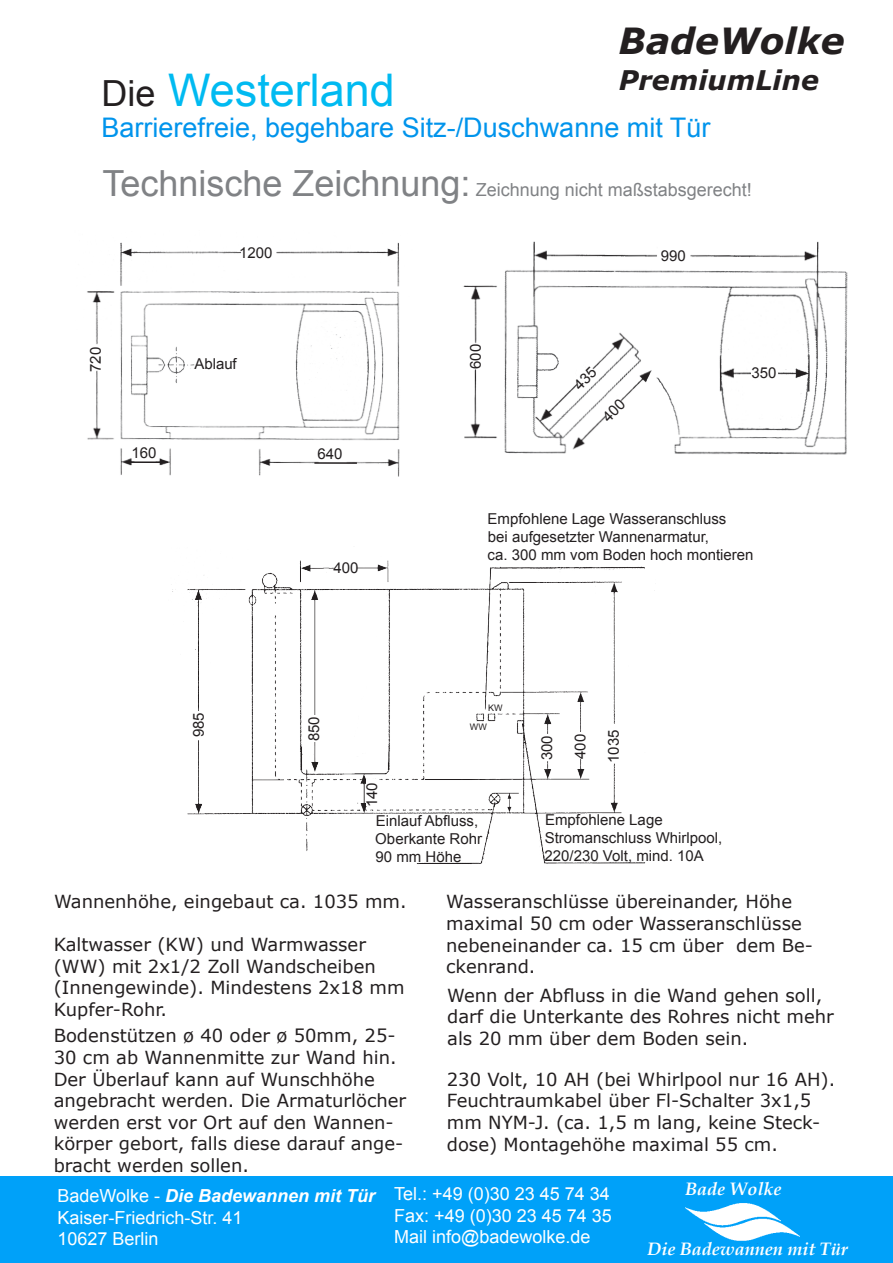
<style>
.page{position:relative;width:893px;height:1263px;background:#fff}
.page>*{position:absolute;margin:0;border:0;box-sizing:border-box;transform-origin:0 0}
.t1{font:45px "Arial";color:#00baf1}
.Blocksatz{font:italic 700 36px "Verdana";color:#231f20}
.t2{font:27px "Arial";color:#0094ec}
.Blocksatz-2{font:italic 700 27px "Verdana";color:#231f20}
.t3{font:18px/21.6px "Verdana";color:#231f20}
.t4{font:18px "Arial";color:#fff}
.t5{font:18px "Arial";color:#808285}
.t6{font:italic 700 18px "Arial";color:#fff}
.t7{font:italic 700 18px "Book Antiqua";color:#fff}
.t8{font:15px "Arial";color:#231f20}
.t9{font:9px "Arial";color:#231f20}
.s1{font-size:36px;color:#231f20}
.s2{font-size:36px}
.s3{font-weight:400;font-style:normal}
</style>
<div class="page">
<div style="left:0;top:1176px;width:893px;height:87px;background:#00a1f9"></div>
<img style="left:685px;top:1203px;width:114px;height:52px">
<img style="left:172px;top:560px;width:483px;height:304px">
<img style="left:87px;top:242px;width:313px;height:235px">
<img style="left:463px;top:242px;width:384px;height:213px">
<div style="left:366px;top:780px;width:12px;height:26px;background:#fff"></div>
<div style="left:541px;top:734px;width:12px;height:26px;background:#fff"></div>
<div style="left:575px;top:732px;width:11px;height:27px;background:#fff"></div>
<div style="left:608px;top:724px;width:11px;height:38px;background:#fff"></div>
<div style="left:308px;top:715px;width:15px;height:27px;background:#fff"></div>
<hr style="left:314px;top:462px;width:43px;height:2px;background:#231f20">
<hr style="left:126px;top:461px;width:42px;height:2px;background:#231f20">
<svg style="left:573px;top:366px;width:24px;height:25px"></svg>
<svg style="left:601px;top:398px;width:25px;height:25px"></svg>
<p class="Blocksatz" style="left:619px;top:15px;width:228px">BadeWolke</p>
<p class="Blocksatz-2" style="left:619px;top:61px;width:202px">PremiumLine</p>
<p class="t1" style="left:102px;top:61px;width:295px"><span class="s1">Die</span> Westerland</p>
<p class="t2" style="left:102px;top:110px;width:610px">Barrierefreie, begehbare Sitz-/Duschwanne mit Tür</p>
<p class="t5" style="left:102px;top:178px;width:651px"><span class="s2">Technische Zeichnung:</span> Zeichnung nicht maßstabsgerecht!</p>
<p class="t8" style="left:239px;top:243px;width:35px">1200</p>
<p class="t8" style="left:86px;top:372px;width:27px;rotate:-90deg">720</p>
<p class="t8" style="left:195px;top:354px;width:44px">Ablauf</p>
<p class="t8" style="left:131px;top:442px;width:27px">160</p>
<p class="t8" style="left:317px;top:444px;width:27px">640</p>
<p class="t8" style="left:333px;top:558px;width:27px">400</p>
<p class="t8" style="left:466px;top:369px;width:27px;rotate:-90deg">600</p>
<p class="t8" style="left:661px;top:246px;width:27px">990</p>
<p class="t8" style="left:752px;top:363px;width:27px">350</p>
<p class="t8" style="left:488px;top:509px;width:240px">Empfohlene Lage Wasseranschluss</p>
<p class="t8" style="left:488px;top:527px;width:223px">bei aufgesetzter Wannenarmatur,</p>
<p class="t8" style="left:488px;top:545px;width:267px">ca. 300 mm vom Boden hoch montieren</p>
<p class="t8" style="left:189px;top:737px;width:27px;rotate:-90deg">985</p>
<p class="t8" style="left:304px;top:741px;width:27px;rotate:-90deg">850</p>
<p class="t9" style="left:488px;top:702px;width:16px">KW</p>
<p class="t8" style="left:362px;top:807px;width:27px;rotate:-90deg">140</p>
<p class="t9" style="left:470px;top:721px;width:18px">WW</p>
<p class="t8" style="left:376px;top:810px;width:104px">Einlauf Abfluss,</p>
<p class="t8" style="left:375px;top:828px;width:108px">Oberkante Rohr</p>
<p class="t8" style="left:376px;top:846px;width:87px">90 mm Höhe</p>
<p class="t8" style="left:537px;top:760px;width:27px;rotate:-90deg">300</p>
<p class="t8" style="left:570px;top:759px;width:27px;rotate:-90deg">400</p>
<p class="t8" style="left:604px;top:763px;width:35px;rotate:-90deg">1035</p>
<p class="t8" style="left:545px;top:809px;width:119px">Empfohlene Lage</p>
<p class="t8" style="left:545px;top:827px;width:179px">Stromanschluss Whirlpool,</p>
<p class="t8" style="left:545px;top:845px;width:161px">220/230 Volt, mind. 10A</p>
<p class="t3" style="left:54px;top:890px;width:354px">Wannenhöhe, eingebaut ca. 1035 mm.</p>
<p class="t3" style="left:54px;top:933px;width:352px">Kaltwasser (KW) und Warmwasser (WW) mit 2x1/2 Zoll Wandscheiben (Innengewinde). Mindestens 2x18 mm<br>Kupfer-Rohr.</p>
<p class="t3" style="left:54px;top:1025px;width:354px">Bodenstützen ø 40 oder ø 50mm, 25- 30 cm ab Wannenmitte zur Wand hin.<br>Der Überlauf kann auf Wunschhöhe angebracht werden. Die Armaturlöcher werden erst vor Ort auf den Wannen&shy;körper gebort, falls diese darauf ange&shy;bracht werden sollen.</p>
<p class="t3" style="left:446px;top:891px;width:368px">Wasseranschlüsse übereinander, Höhe maximal 50 cm oder Wasseranschlüsse nebeneinander ca. 15 cm über dem Be&shy;ckenrand.</p>
<p class="t3" style="left:447px;top:984px;width:388px">Wenn der Abfluss in die Wand gehen soll, darf die Unterkante des Rohres nicht mehr als 20 mm über dem Boden sein.</p>
<p class="t3" style="left:447px;top:1068px;width:390px">230 Volt, 10 AH (bei Whirlpool nur 16 AH).<br>Feuchtraumkabel über Fl-Schalter 3x1,5 mm NYM-J. (ca. 1,5 m lang, keine Steck&shy;dose) Montagehöhe maximal 55 cm.</p>
<p class="t6" style="left:57px;top:1184px;width:319px"><span class="s3">BadeWolke -</span> Die Badewannen mit Tür</p>
<p class="t4" style="left:57px;top:1206px;width:187px">Kaiser-Friedrich-Str. 41</p>
<p class="t4" style="left:57px;top:1227px;width:103px">10627 Berlin</p>
<p class="t4" style="left:394px;top:1182px;width:217px">Tel.: +49 (0)30 23 45 74 34</p>
<p class="t4" style="left:394px;top:1203px;width:219px">Fax: +49 (0)30 23 45 74 35</p>
<p class="t4" style="left:394px;top:1225px;width:198px">Mail info@badewolke.de</p>
<p class="t7" style="left:685px;top:1176px;width:98px">Bade Wolke</p>
<p class="t7" style="left:647px;top:1236px;width:202px">Die Badewannen mit Tür</p>
</div>
